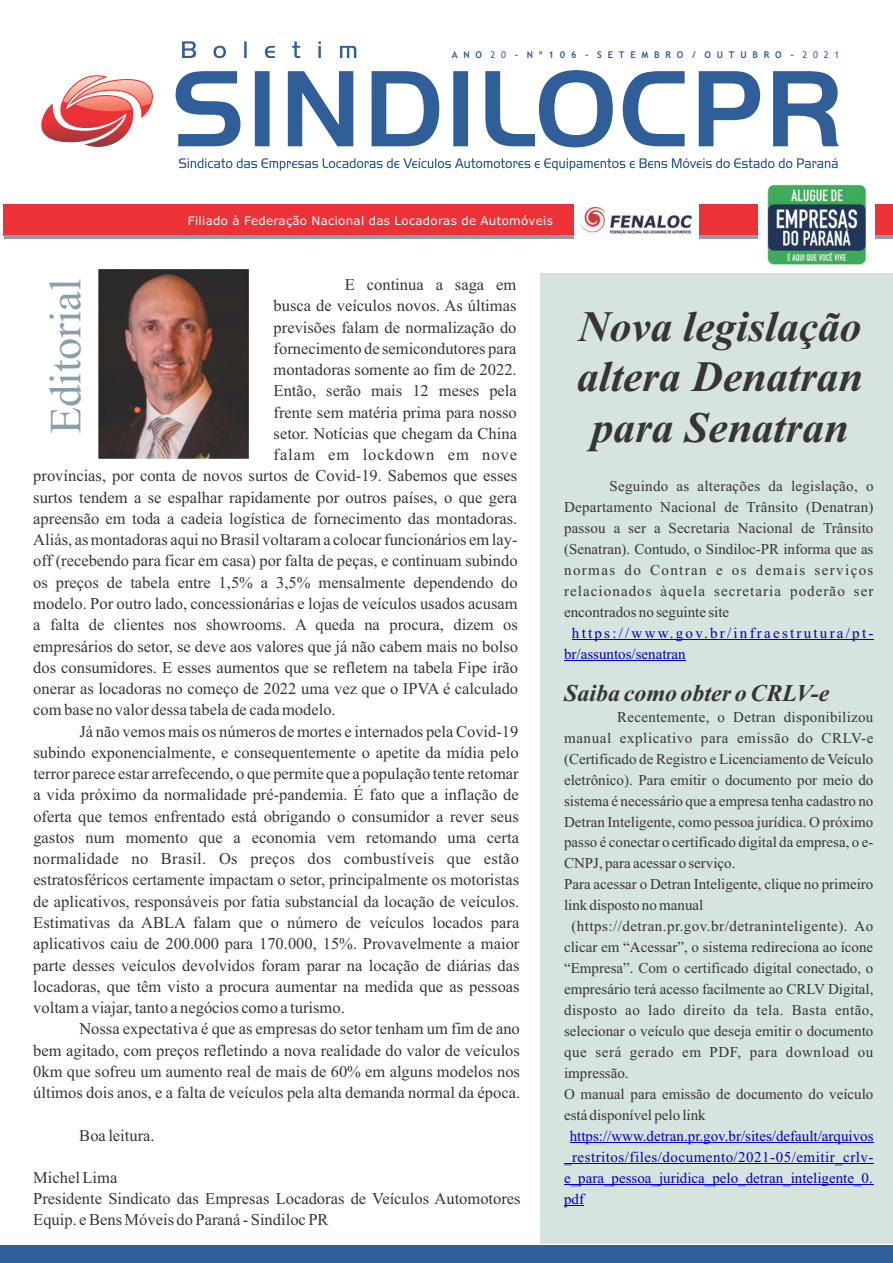
<style>
.page{position:relative;width:893px;height:1263px;background:#fff}
.page>*{position:absolute;margin:0;border:0;box-sizing:border-box;transform-origin:0 0}
.t1{font:44.4px "Times New Roman";color:#889fac}
.t2{font:italic 700 43.35px/50.6px "Times New Roman";color:#373435;text-align:center}
.t3{font:italic 700 24px "Times New Roman";color:#373435}
.t4{font:16.5px/21.3px "Times New Roman";color:#373435;text-align:justify}
.t5{font:16.5px "Times New Roman";letter-spacing:.055em;color:#373435}
.t6{font:15px/21px "Times New Roman";color:#373435;text-align:justify}
.t7{font:15px/21px "Times New Roman";color:#0000c4;text-align:justify}
.t8{font:15px/21px "Times New Roman";letter-spacing:.15em;color:#0000c4}
.t9{font:11.85px "Verdana";letter-spacing:.025em;color:#fefefe}
.t10{font:700 9.3px "Trebuchet MS";letter-spacing:.615em;color:#305e98}
.s1{font-weight:400}
</style>
<div class="page">
<div style="left:4px;top:204px;width:570px;height:32px;background:#ed3237"></div>
<svg style="left:176px;top:70px;width:663px;height:77px"></svg>
<svg style="left:182px;top:41px;width:174px;height:17px"></svg>
<svg style="left:179px;top:158px;width:659px;height:12px"></svg>
<svg style="left:41px;top:75px;width:112px;height:72px"></svg>
<div style="left:0;top:1245px;width:893px;height:18px;background:#305e98"></div>
<img style="left:99px;top:270px;width:150px;height:189px">
<hr style="left:4px;top:236px;width:570px;height:3px;background:#889fac">
<div style="left:699px;top:204px;width:194px;height:32px;background:#ed3237"></div>
<hr style="left:699px;top:236px;width:194px;height:3px;background:#889fac">
<div style="left:540px;top:274px;width:353px;height:970px;background:#d6e3de"></div>
<img style="left:579px;top:208px;width:113px;height:26px">
<img style="left:758px;top:184px;width:116px;height:82px">
<hr style="left:572px;top:639px;width:301px;height:1px;background:#0000c4">
<hr style="left:564px;top:660px;width:122px;height:1px;background:#0000c4">
<hr style="left:570px;top:1142px;width:303px;height:1px;background:#0000c4">
<hr style="left:564px;top:1163px;width:309px;height:1px;background:#0000c4">
<hr style="left:564px;top:1184px;width:309px;height:1px;background:#0000c4">
<svg style="left:564px;top:1205px;width:20px;height:1px"></svg>
<p class="t10" style="left:452px;top:51px;width:389px">ANO <span class="s1">20</span> - Nº106 - SETEMBRO / OUTUBRO - <span class="s1">2021</span></p>
<p class="t9" style="left:188px;top:216px;width:366px">Filiado à Federação Nacional das Locadoras de Automóveis</p>
<p class="t4" style="left:345px;top:275px;width:173px">E continua a saga em</p>
<p class="t4" style="left:274px;top:297px;width:244px">busca de veículos novos. As últimas</p>
<p class="t4" style="left:274px;top:318px;width:244px">previsões falam de normalização do</p>
<p class="t4" style="left:274px;top:339px;width:244px">fornecimento de semicondutores para</p>
<p class="t4" style="left:274px;top:360px;width:245px">montadoras somente ao fim de 2022.</p>
<p class="t4" style="left:274px;top:382px;width:245px">Então, serão mais 12 meses pela</p>
<p class="t4" style="left:274px;top:403px;width:245px">frente sem matéria prima para nosso</p>
<p class="t4" style="left:274px;top:424px;width:245px">setor. Notícias que chegam da China</p>
<p class="t5" style="left:274px;top:449px;width:245px">falam em lockdown em nove</p>
<p class="t4" style="left:33px;top:467px;width:485px">províncias, por conta de novos surtos de Covid-19. Sabemos que esses</p>
<p class="t4" style="left:33px;top:488px;width:485px">surtos tendem a se espalhar rapidamente por outros países, o que gera</p>
<p class="t4" style="left:33px;top:509px;width:486px">apreensão em toda a cadeia logística de fornecimento das montadoras.</p>
<p class="t4" style="left:33px;top:531px;width:486px">Aliás, as montadoras aqui no Brasil voltaram a colocar funcionários em lay-</p>
<p class="t4" style="left:33px;top:552px;width:486px">off (recebendo para ficar em casa) por falta de peças, e continuam subindo</p>
<p class="t4" style="left:33px;top:573px;width:486px">os preços de tabela entre 1,5% a 3,5% mensalmente dependendo do</p>
<p class="t4" style="left:33px;top:594px;width:486px">modelo. Por outro lado, concessionárias e lojas de veículos usados acusam</p>
<p class="t4" style="left:33px;top:616px;width:486px">a falta de clientes nos showrooms. A queda na procura, dizem os</p>
<p class="t4" style="left:33px;top:637px;width:486px">empresários do setor, se deve aos valores que já não cabem mais no bolso</p>
<p class="t4" style="left:33px;top:658px;width:486px">dos consumidores. E esses aumentos que se refletem na tabela Fipe irão</p>
<p class="t4" style="left:33px;top:679px;width:486px">onerar as locadoras no começo de 2022 uma vez que o IPVA é calculado</p>
<p class="t4" style="left:33px;top:701px;width:304px">com base no valor dessa tabela de cada modelo.</p>
<h1 class="t1" style="left:50px;top:434px;width:157px;rotate:-90deg">Editorial</h1>
<p class="t4" style="left:33px;top:722px;width:488px;text-indent:46px">Já não vemos mais os números de mortes e internados pela Covid-19 subindo exponencialmente, e consequentemente o apetite da mídia pelo terror parece estar arrefecendo, o que permite que a população tente retomar a vida próximo da normalidade pré-pandemia. É fato que a inflação de oferta que temos enfrentado está obrigando o consumidor a rever seus gastos num momento que a economia vem retomando uma certa normalidade no Brasil. Os preços dos combustíveis que estão estratosféricos certamente impactam o setor, principalmente os motoristas de aplicativos, responsáveis por fatia substancial da locação de veículos.<br>Estimativas da ABLA falam que o número de veículos locados para aplicativos caiu de 200.000 para 170.000, 15%. Provavelmente a maior parte desses veículos devolvidos foram parar na locação de diárias das locadoras, que têm visto a procura aumentar na medida que as pessoas voltam a viajar, tanto a negócios como a turismo.</p>
<p class="t4" style="left:33px;top:1020px;width:488px;text-indent:46px">Nossa expectativa é que as empresas do setor tenham um fim de ano bem agitado, com preços refletindo a nova realidade do valor de veículos 0km que sofreu um aumento real de mais de 60% em alguns modelos nos últimos dois anos, e a falta de veículos pela alta demanda normal da época.</p>
<p class="t4" style="left:79px;top:1126px;width:77px">Boa leitura.</p>
<p class="t4" style="left:33px;top:1168px;width:86px">Michel Lima</p>
<p class="t4" style="left:33px;top:1190px;width:489px">Presidente Sindicato das Empresas Locadoras de Veículos Automotores<br>Equip. e Bens Móveis do Paraná - Sindiloc PR</p>
<h2 class="t2" style="left:577px;top:306px;width:287px">Nova legislação altera Denatran para Senatran</h2>
<p class="t6" style="left:564px;top:477px;width:311px;text-indent:45px">Seguindo as alterações da legislação, o Departamento Nacional de Trânsito (Denatran) passou a ser a Secretaria Nacional de Trânsito (Senatran). Contudo, o Sindiloc-PR informa que as normas do Contran e os demais serviços relacionados àquela secretaria poderão ser encontrados no seguinte site</p>
<p class="t8" style="left:564px;top:624px;width:311px;text-indent:8px">https://www.gov.br/infraestrutura/pt&shy;br/assuntos/senatran</p>
<h3 class="t3" style="left:564px;top:684px;width:267px">Saiba como obter o CRLV-e</h3>
<p class="t6" style="left:564px;top:708px;width:311px;text-indent:53px">Recentemente, o Detran disponibilizou manual explicativo para emissão do CRLV-e (Certificado de Registro e Licenciamento de Veículo eletrônico). Para emitir o documento por meio do sistema é necessário que a empresa tenha cadastro no Detran Inteligente, como pessoa jurídica. O próximo passo é conectar o certificado digital da empresa, o e-CNPJ, para acessar o serviço.</p>
<p class="t6" style="left:564px;top:875px;width:311px">Para acessar o Detran Inteligente, clique no primeiro link disposto no manual</p>
<p class="t6" style="left:564px;top:917px;width:311px;text-align:left;text-indent:7px">(https://detran.pr.gov.br/detraninteligente). Ao clicar em “Acessar”, o sistema redireciona ao ícone “Empresa”. Com o certificado digital conectado, o empresário terá acesso facilmente ao CRLV Digital, disposto ao lado direito da tela. Basta então, selecionar o veículo que deseja emitir o documento que será gerado em PDF, para download ou impressão.<br>O manual para emissão de documento do veículo está disponível pelo link</p>
<p class="t7" style="left:564px;top:1127px;width:311px;text-indent:6px">https://www.detran.pr.gov.br/sites/default/arquivos _restritos/files/documento/2021-05/emitir_crlv&shy;e_para_pessoa_juridica_pelo_detran_inteligente_0. pdf</p>
</div>
